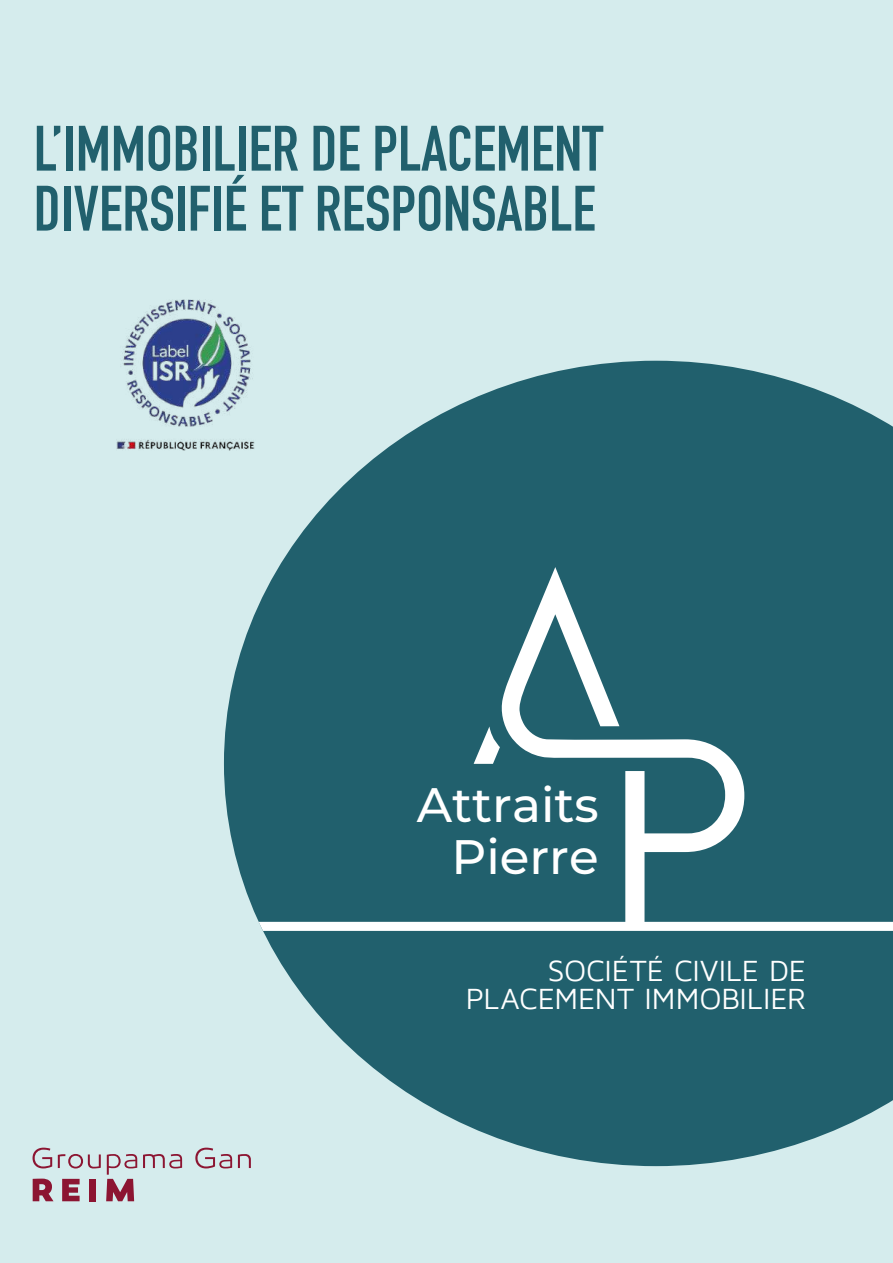
<style>
.page{position:relative;width:893px;height:1263px;background:#d5eced}
.page>*{position:absolute;margin:0;border:0;box-sizing:border-box;transform-origin:0 0}
.t1{font:700 63px/60px "DIN Condensed";color:#21606d}
.t2{font:500 48.3px/51.3px "Montserrat";color:#fff;text-align:right}
.t3{font:30px/28.5px "Maven Pro";letter-spacing:-.005em;color:#fff;text-align:right}
</style>
<div class="page">
<svg style="left:224px;top:361px;width:669px;height:805px;fill:#21606d"></svg>
<svg style="left:259px;top:922px;width:634px;height:9px;background:#fcfdfd"></svg>
<svg style="left:143px;top:1154px;width:39px;height:14px"></svg>
<svg style="left:195px;top:1148px;width:37px;height:20px"></svg>
<svg style="left:238px;top:1154px;width:13px;height:14px"></svg>
<svg style="left:33px;top:1148px;width:104px;height:53px"></svg>
<img style="left:117px;top:299px;width:138px;height:167px">
<svg style="left:474px;top:726px;width:26px;height:38px"></svg>
<svg style="left:500px;top:567px;width:244px;height:359px;background:#497d87"></svg>
<p class="t1" style="left:34px;top:119px;width:571px">L’IMMOBILIER DE PLACEMENT<br>DIVERSIFIÉ ET RESPONSABLE</p>
<p class="t2" style="left:417px;top:778px;width:183px">Attraits<br>Pierre</p>
<p class="t3" style="left:466px;top:957px;width:341px">SOCIÉTÉ CIVILE DE<br>PLACEMENT IMMOBILIER</p>
</div>
